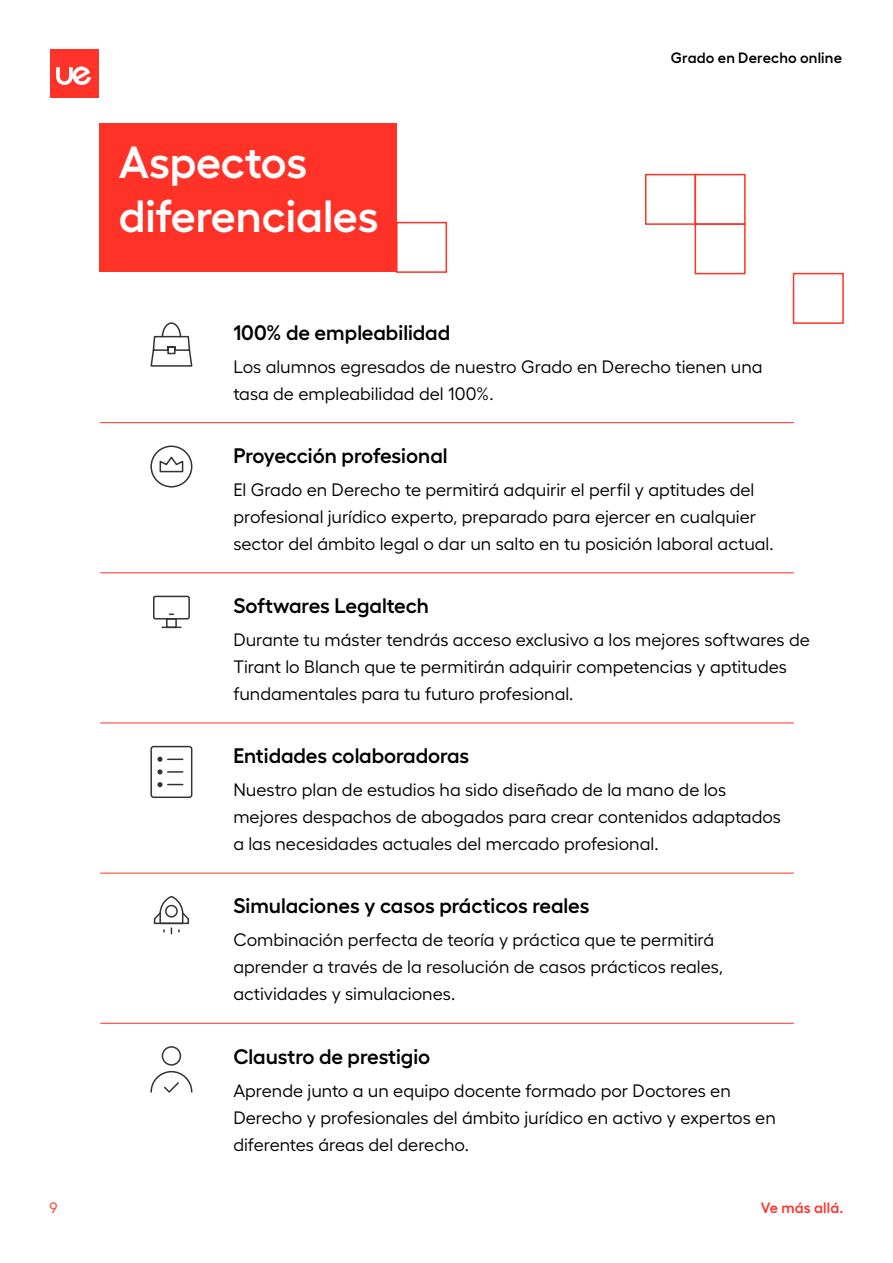
<style>
.page{position:relative;width:893px;height:1263px;background:#fff}
.page>*{position:absolute;margin:0;border:0;box-sizing:border-box;transform-origin:0 0}
.t1{font:600 45px/54px "Hellix";color:#fff}
.t2{font:600 21px "Hellix";color:#000}
.t3{font:18px/27px "Hellix";color:#000}
.t4{font:600 15px "Hellix";letter-spacing:.01em;color:#000}
.t5{font:600 15px "Hellix";letter-spacing:.01em;color:#ff3329}
.t6{font:15px "Hellix";color:#ff3326}
</style>
<div class="page">
<div style="left:50px;top:50px;width:48px;height:48px;background:#ff3329"></div>
<svg style="left:56px;top:66px;width:35px;height:19px"></svg>
<div style="left:99px;top:123px;width:298px;height:149px;background:#ff3228"></div>
<svg style="left:792px;top:272px;width:52px;height:52px"></svg>
<svg style="left:396px;top:221px;width:52px;height:52px"></svg>
<svg style="left:645px;top:173px;width:101px;height:102px"></svg>
<hr style="left:100px;top:422px;width:694px;height:1px;background:#ff3329">
<hr style="left:100px;top:572px;width:694px;height:1px;background:#ff3329">
<hr style="left:100px;top:722px;width:694px;height:1px;background:#ff3329">
<hr style="left:100px;top:873px;width:694px;height:1px;background:#ff3329">
<hr style="left:100px;top:1023px;width:694px;height:1px;background:#ff3329">
<svg style="left:150px;top:445px;width:43px;height:43px"></svg>
<svg style="left:150px;top:1046px;width:43px;height:47px"></svg>
<svg style="left:150px;top:322px;width:43px;height:45px"></svg>
<div style="left:150px;top:746px;width:42px;height:52px;border:2px solid #333;border-radius:3px"></div>
<svg style="left:157px;top:757px;width:26px;height:5px"></svg>
<svg style="left:157px;top:769px;width:26px;height:5px"></svg>
<svg style="left:157px;top:782px;width:26px;height:5px"></svg>
<svg style="left:153px;top:896px;width:37px;height:39px"></svg>
<div style="left:166px;top:618px;width:11px;height:10px;border:2px solid #333"></div>
<div style="left:153px;top:596px;width:37px;height:23px;border:2px solid #333;border-radius:2px"></div>
<svg style="left:162px;top:627px;width:19px;height:1px"></svg>
<h1 class="t1" style="left:119px;top:130px;width:261px">Aspectos diferenciales</h1>
<p class="t4" style="left:671px;top:46px;width:173px">Grado en Derecho online</p>
<p class="t2" style="left:233px;top:316px;width:218px">100% de empleabilidad</p>
<p class="t3" style="left:233px;top:351px;width:531px">Los alumnos egresados de nuestro Grado en Derecho tienen una tasa de empleabilidad del 100%.</p>
<p class="t2" style="left:233px;top:439px;width:216px">Proyección profesional</p>
<p class="t3" style="left:233px;top:474px;width:542px">El Grado en Derecho te permitirá adquirir el perfil y aptitudes del profesional jurídico experto, preparado para ejercer en cualquier sector del ámbito legal o dar un salto en tu posición laboral actual.</p>
<p class="t2" style="left:233px;top:589px;width:197px">Softwares Legaltech</p>
<p class="t3" style="left:233px;top:624px;width:578px">Durante tu máster tendrás acceso exclusivo a los mejores softwares de<br>Tirant lo Blanch que te permitirán adquirir competencias y aptitudes fundamentales para tu futuro profesional.</p>
<p class="t2" style="left:233px;top:739px;width:237px">Entidades colaboradoras</p>
<p class="t3" style="left:233px;top:775px;width:549px">Nuestro plan de estudios ha sido diseñado de la mano de los mejores despachos de abogados para crear contenidos adaptados a las necesidades actuales del mercado profesional.</p>
<p class="t2" style="left:233px;top:889px;width:358px">Simulaciones y casos prácticos reales</p>
<p class="t3" style="left:233px;top:925px;width:491px">Combinación perfecta de teoría y práctica que te permitirá aprender a través de la resolución de casos prácticos reales, actividades y simulaciones.</p>
<p class="t2" style="left:233px;top:1039px;width:198px">Claustro de prestigio</p>
<p class="t3" style="left:233px;top:1075px;width:544px">Aprende junto a un equipo docente formado por Doctores en<br>Derecho y profesionales del ámbito jurídico en activo y expertos en diferentes áreas del derecho.</p>
<p class="t6" style="left:50px;top:1197px;width:9px">9</p>
<p class="t5" style="left:761px;top:1196px;width:84px">Ve más allá.</p>
</div>
